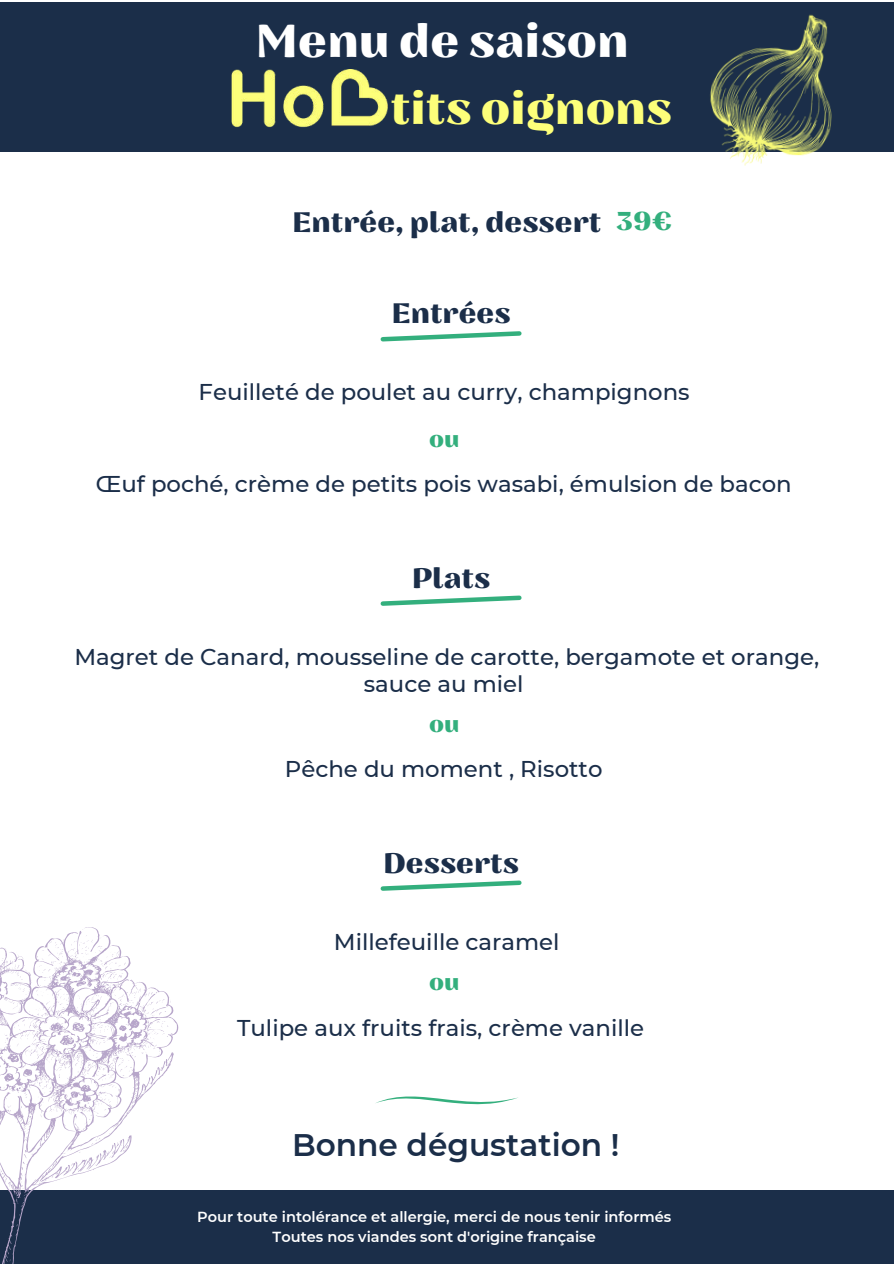
<style>
.page{position:relative;width:894px;height:1264px;background:#fff}
.page>*{position:absolute;margin:0;border:0;box-sizing:border-box;transform-origin:0 0}
.t1{font:700 45.9px "Nazare";color:#fff}
.t2{font:700 44.85px "Nazare";color:#fdff7a}
.t3{font:600 31.2px "Montserrat";color:#1b2e49}
.t4{font:700 28.05px "Nazare";color:#1b2e49}
.t5{font:500 22.8px/27px "Montserrat";color:#1b2e49;text-align:center}
.t6{font:700 22.8px "Nazare";color:#33af7d}
.t7{font:600 14.55px/20.4px "Montserrat";color:#fff;text-align:center}
.s1{font-size:25.8px;color:#33af7d}
</style>
<div class="page">
<div style="left:0;top:1190px;width:893px;height:73px;background:#1b2e49"></div>
<svg style="left:375px;top:1096px;width:143px;height:9px"></svg>
<div style="left:0;top:2px;width:893px;height:150px;background:#1b2e49"></div>
<img style="left:710px;top:14px;width:122px;height:152px">
<img style="left:231px;top:70px;width:156px;height:58px">
<svg style="left:380px;top:331px;width:142px;height:11px"></svg>
<svg style="left:380px;top:595px;width:142px;height:11px"></svg>
<svg style="left:380px;top:880px;width:142px;height:11px"></svg>
<svg style="left:0;top:927px;width:178px;height:336px"></svg>
<h1 class="t1" style="left:255px;top:13px;width:374px">Menu de saison</h1>
<h2 class="t2" style="left:390px;top:81px;width:283px">tits oignons</h2>
<p class="t4" style="left:292px;top:204px;width:381px">Entrée, plat, dessert <span class="s1">39€</span></p>
<p class="t4" style="left:391px;top:296px;width:121px">Entrées</p>
<p class="t5" style="left:198px;top:378px;width:492px">Feuilleté de poulet au curry, champignons</p>
<p class="t6" style="left:429px;top:425px;width:32px">ou</p>
<p class="t5" style="left:96px;top:470px;width:697px">Œuf poché, crème de petits pois wasabi, émulsion de bacon</p>
<p class="t4" style="left:412px;top:560px;width:80px">Plats</p>
<p class="t5" style="left:74px;top:642px;width:746px">Magret de Canard, mousseline de carotte, bergamote et orange, sauce au miel</p>
<p class="t6" style="left:429px;top:709px;width:32px">ou</p>
<p class="t5" style="left:285px;top:754px;width:319px">Pêche du moment , Risotto</p>
<p class="t4" style="left:383px;top:845px;width:137px">Desserts</p>
<p class="t5" style="left:334px;top:927px;width:227px">Millefeuille caramel</p>
<p class="t6" style="left:429px;top:968px;width:32px">ou</p>
<p class="t5" style="left:237px;top:1013px;width:408px">Tulipe aux fruits frais, crème vanille</p>
<h3 class="t3" style="left:292px;top:1122px;width:329px">Bonne dégustation !</h3>
<p class="t7" style="left:197px;top:1205px;width:475px">Pour toute intolérance et allergie, merci de nous tenir informés<br>Toutes nos viandes sont d'origine française</p>
</div>
